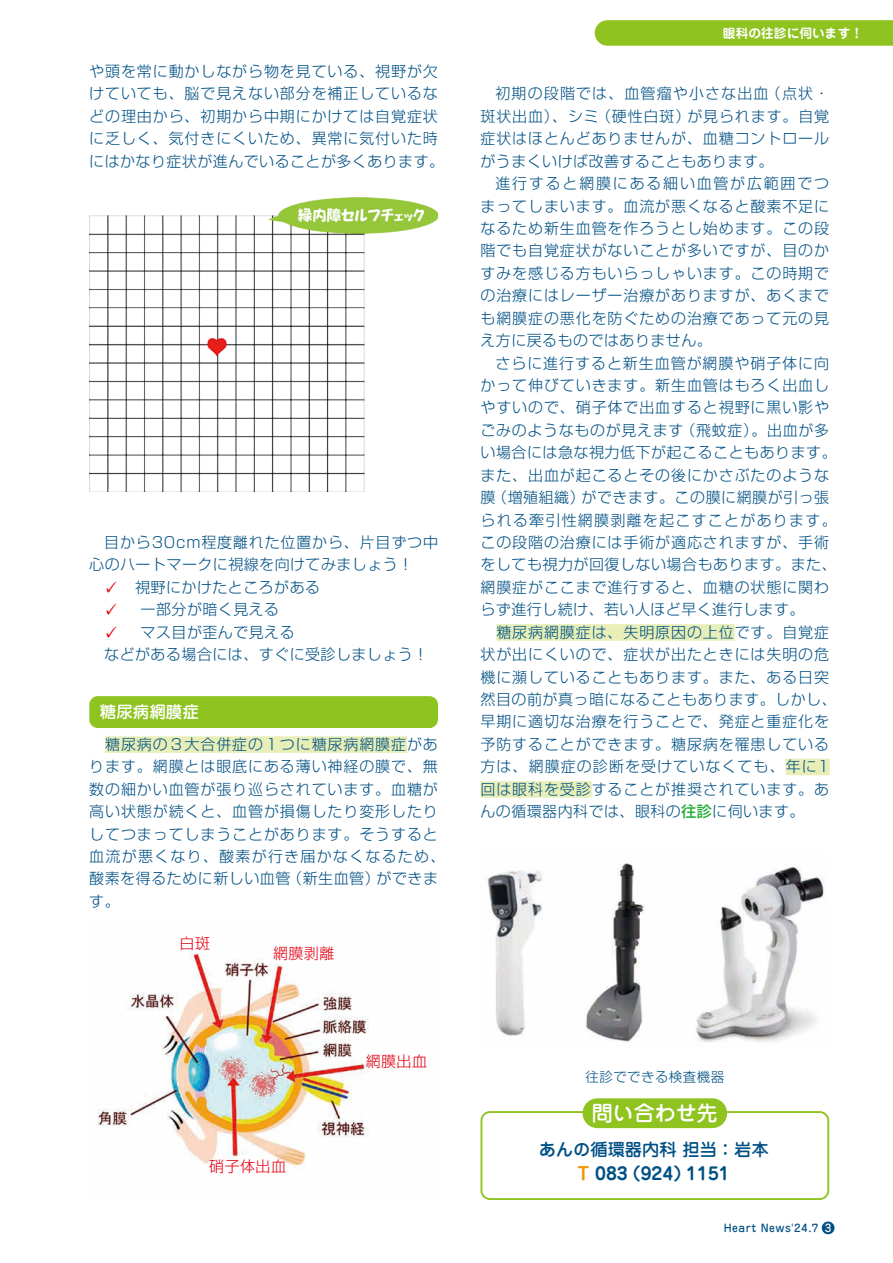
<style>
.page{position:relative;width:893px;height:1263px;background:#fff}
.page>*{position:absolute;margin:0;border:0;box-sizing:border-box;transform-origin:0 0}
.t1{font:500 21px "Jun 34 Pro";color:#fff}
.t2{font:500 17.25px "Jun 34 Pro";color:#005084}
.t3{font:700 17.25px "Jun 501 Pro";color:#005084}
.t4{font:500 16.5px "Jun 34 Pro";color:#fff}
.t5{font:300 15px/22.4px "Shin Go Pr 6 N";letter-spacing:.06em;color:#005084}
.t6{font:300 15px "Shin Go Pr 6 N";letter-spacing:.03em;color:#005084}
.t7{font:300 15px "Shin Go Pr 6 N";letter-spacing:.03em;color:#e60012}
.t8{font:300 13.5px "Shin Go Pr 6 N";letter-spacing:.03em;color:#005084}
.t9{font:700 12.75px "Jun 501 Pro";color:#fff}
.t10{font:500 10.5px "Jun 34 Pro";letter-spacing:.05em;color:#005084}
.s1{color:#e60012}
.s2{font-weight:500;color:#22ac38}
.s3{font-family:"Shin M Go Pro De";color:#f39700}
.s4{color:#fff}
</style>
<div class="page">
<svg style="left:595px;top:20px;width:298px;height:26px;background:#91c424"></svg>
<div style="left:822px;top:1221px;width:12px;height:13px;background:#005084;border-radius:50%"></div>
<div style="left:480px;top:1111px;width:349px;height:89px;border:2px solid #8fc31f;border-radius:9px"></div>
<div style="left:583px;top:1098px;width:144px;height:30px;background:#8fc31f;border-radius:15px"></div>
<div style="left:105px;top:736px;width:302px;height:17px;background:#e7eeb7"></div>
<div style="left:89px;top:696px;width:349px;height:32px;background:#8fc31f;border-radius:9px"></div>
<div style="left:496px;top:624px;width:239px;height:17px;background:#e7eeb7"></div>
<div style="left:786px;top:759px;width:44px;height:16px;background:#e7eeb7"></div>
<div style="left:480px;top:781px;width:112px;height:17px;background:#e7eeb7"></div>
<img style="left:97px;top:953px;width:274px;height:215px">
<img style="left:486px;top:863px;width:339px;height:180px">
<img style="left:89px;top:198px;width:349px;height:293px">
<p class="t5" style="left:89px;top:59px;width:356px">や頭を常に動かしながら物を見ている、視野が欠けていても、脳で見えない部分を補正しているなどの理由から、初期から中期にかけては自覚症状に乏しく、気付きにくいため、異常に気付いた時にはかなり症状が進んでいることが多くあります。</p>
<p class="t5" style="left:104px;top:530px;width:335px">目から30cm程度離れた位置から、片目ずつ中</p>
<p class="t6" style="left:89px;top:552px;width:326px">心のハートマークに視線を向けてみましょう！</p>
<p class="t6" style="left:104px;top:575px;width:217px"><span class="s1">✓</span>　視野にかけたところがある</p>
<p class="t6" style="left:104px;top:597px;width:176px"><span class="s1">✓</span> 　一部分が暗く見える</p>
<p class="t6" style="left:104px;top:620px;width:192px"><span class="s1">✓</span> 　マス目が歪んで見える</p>
<p class="t6" style="left:104px;top:642px;width:326px">などがある場合には、すぐに受診しましょう！</p>
<p class="t4" style="left:100px;top:699px;width:100px">糖尿病網膜症</p>
<p class="t5" style="left:89px;top:732px;width:358px;text-indent:16px">糖尿病の３大合併症の１つに糖尿病網膜症があります。網膜とは眼底にある薄い神経の膜で、無数の細かい血管が張り巡らされています。血糖が高い状態が続くと、血管が損傷したり変形したりしてつまってしまうことがあります。そうすると血流が悪くなり、酸素が行き届かなくなるため、酸素を得るために新しい血管（新生血管）ができます。</p>
<p class="t7" style="left:180px;top:931px;width:32px">白斑</p>
<p class="t7" style="left:273px;top:941px;width:63px">網膜剥離</p>
<p class="t7" style="left:209px;top:1153px;width:78px">硝子体出血</p>
<p class="t7" style="left:366px;top:1049px;width:63px">網膜出血</p>
<p class="t9" style="left:723px;top:23px;width:142px">眼科の往診に伺います！</p>
<p class="t5" style="left:480px;top:81px;width:350px;text-align:justify;text-indent:15px">初期の段階では、血管瘤や小さな出血（点状・斑状出血）、シミ（硬性白斑）が見られます。自覚症状はほとんどありませんが、血糖コントロールがうまくいけば改善することもあります。</p>
<p class="t5" style="left:480px;top:171px;width:350px;text-align:justify;text-indent:15px">進行すると網膜にある細い血管が広範囲でつまってしまいます。血流が悪くなると酸素不足になるため新生血管を作ろうとし始めます。この段階でも自覚症状がないことが多いですが、目のかすみを感じる方もいらっしゃいます。この時期での治療にはレーザー治療がありますが、あくまでも網膜症の悪化を防ぐための治療であって元の見え方に戻るものではありません。</p>
<p class="t5" style="left:480px;top:350px;width:358px;text-indent:15px">さらに進行すると新生血管が網膜や硝子体に向かって伸びていきます。新生血管はもろく出血しやすいので、硝子体で出血すると視野に黒い影やごみのようなものが見えます（飛蚊症）。出血が多い場合には急な視力低下が起こることもあります。また、出血が起こるとその後にかさぶたのような膜（増殖組織）ができます。この膜に網膜が引っ張られる牽引性網膜剥離を起こすことがあります。この段階の治療には手術が適応されますが、手術をしても視力が回復しない場合もあります。また、網膜症がここまで進行すると、血糖の状態に関わらず進行し続け、若い人ほど早く進行します。</p>
<p class="t5" style="left:480px;top:619px;width:358px;text-indent:16px">糖尿病網膜症は、失明原因の上位です。自覚症状が出にくいので、症状が出たときには失明の危機に瀕していることもあります。また、ある日突然目の前が真っ暗になることもあります。しかし、早期に適切な治療を行うことで、発症と重症化を予防することができます。糖尿病を罹患している方は、網膜症の診断を受けていなくても、年に1回は眼科を受診することが推奨されています。あんの循環器内科では、眼科の<span class="s2">往診</span>に伺います。</p>
<p class="t8" style="left:585px;top:1066px;width:140px">往診でできる検査機器</p>
<h1 class="t1" style="left:592px;top:1096px;width:127px">問い合わせ先</h1>
<p class="t2" style="left:539px;top:1136px;width:231px">あんの循環器内科 担当：岩本</p>
<p class="t3" style="left:578px;top:1160px;width:154px"><span class="s3">T</span> 083（924）1151</p>
<p class="t10" style="left:724px;top:1219px;width:109px">Heart News'24.7 <span class="s4">3</span></p>
</div>
